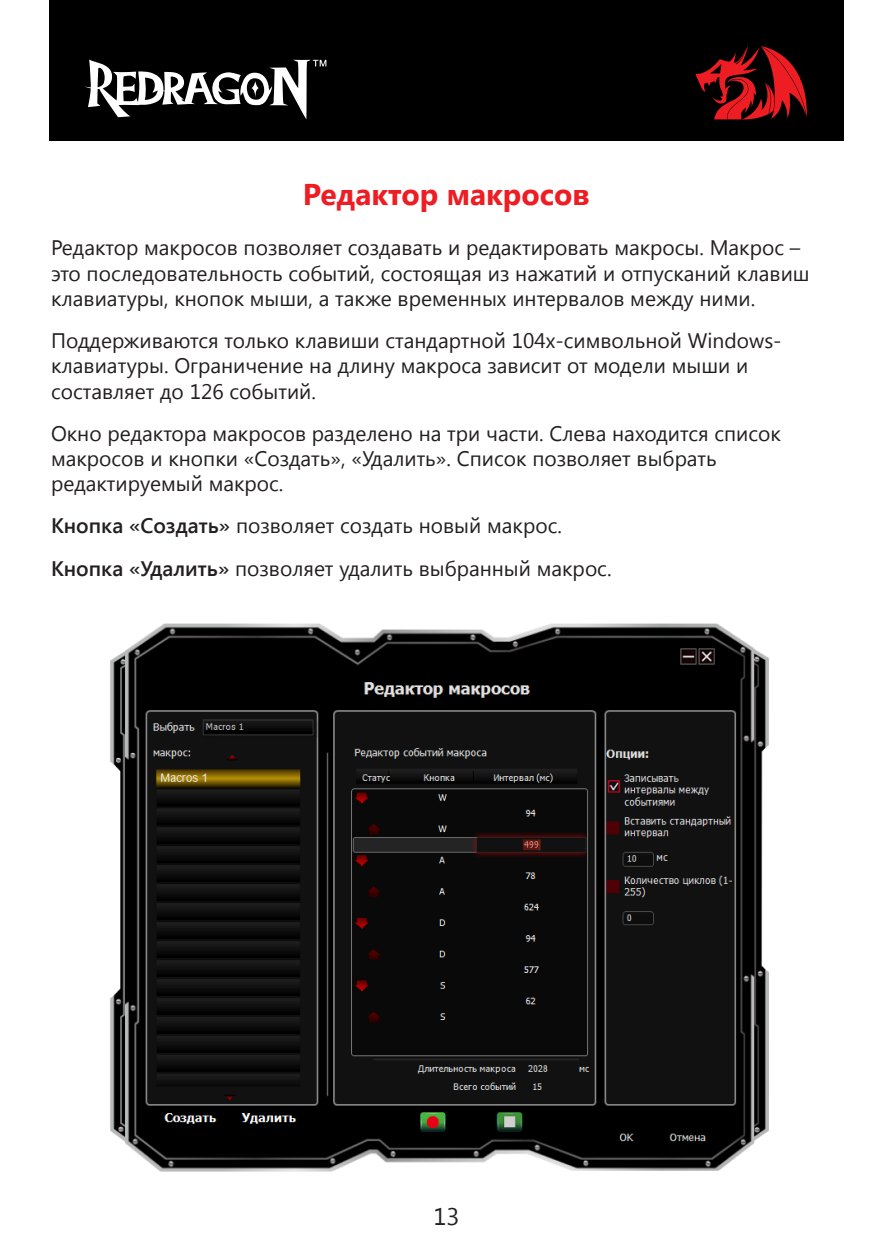
<style>
.page{position:relative;width:893px;height:1259px;background:#fff}
.page>*{position:absolute;margin:0;border:0;box-sizing:border-box;transform-origin:0 0}
.PDZ{font:700 30px "Segoe UI";color:#ee1d23}
.t1{font:24px "Segoe UI";color:#231f20}
.PDZ-2{font:21px/25.2px "Segoe UI";color:#231f20}
.s1{font-weight:600}
</style>
<div class="page">
<div style="left:49px;top:0;width:794px;height:141px;background:#000"></div>
<svg style="left:85px;top:60px;width:241px;height:59px"></svg>
<svg style="left:695px;top:46px;width:113px;height:74px;background:#610b0e"></svg>
<img style="left:110px;top:623px;width:659px;height:549px">
<p class="PDZ" style="left:303px;top:173px;width:288px">Редактор макросов</p>
<p class="PDZ-2" style="left:51px;top:234px;width:760px">Редактор макросов позволяет создавать и редактировать макросы. Макрос – это последовательность событий, состоящая из нажатий и отпусканий клавиш клавиатуры, кнопок мыши, а также временных интервалов между ними.</p>
<p class="PDZ-2" style="left:51px;top:327px;width:732px">Поддерживаются только клавиши стандартной 104х-символьной Windows&shy;клавиатуры. Ограничение на длину макроса зависит от модели мыши и составляет до 126 событий.</p>
<p class="PDZ-2" style="left:51px;top:420px;width:731px">Окно редактора макросов разделено на три части. Слева находится список макросов и кнопки «Создать», «Удалить». Список позволяет выбрать редактируемый макрос.</p>
<p class="PDZ-2" style="left:51px;top:512px;width:512px"><span class="s1">Кнопка «Создать»</span> позволяет создать новый макрос.</p>
<p class="PDZ-2" style="left:51px;top:554px;width:562px"><span class="s1">Кнопка «Удалить»</span> позволяет удалить выбранный макрос.</p>
<p class="t1" style="left:434px;top:1200px;width:27px">13</p>
</div>
